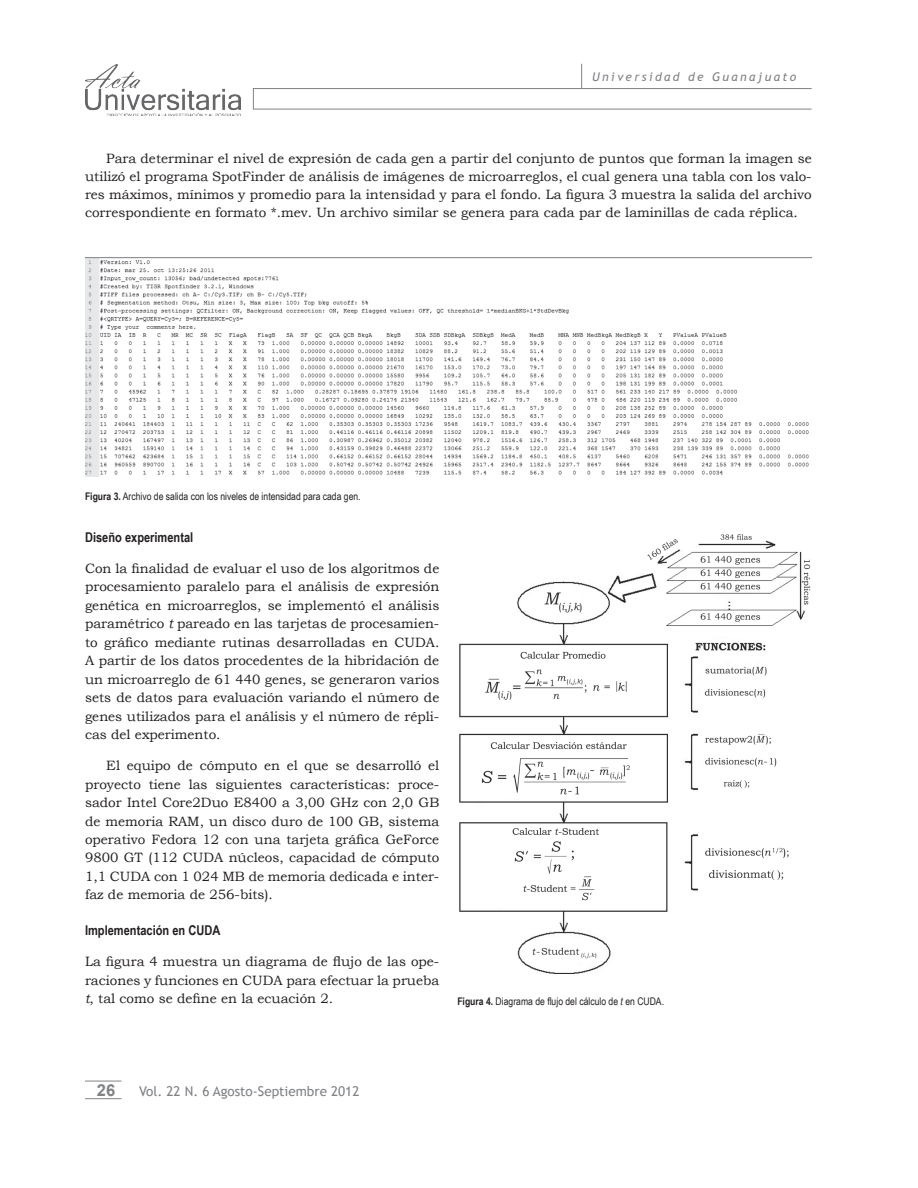
<style>
.page{position:relative;width:918px;height:1188px;background:#fff}
.page>*{position:absolute;margin:0;border:0;box-sizing:border-box;transform-origin:0 0}
.t1{font:700 16.5px "Arial";color:#808285}
.texto{font:13.5px/18.5px "Bookman Old Style";color:#231f20;text-align:justify}
.texto_2{font:13.5px/18.5px "Bookman Old Style";color:#231f20;text-align:justify}
.subtitulo_2{font:700 13.5px "Arial Narrow";color:#231f20}
.t2{font:13.5px "Trebuchet MS";color:#808285}
.t3{font:italic 12px "Trebuchet MS";letter-spacing:.2em;color:#808285}
.pie_de_nota{font:10.5px "Arial Narrow";color:#231f20}
.s1{font-weight:700}
.s2{font-style:italic}
</style>
<div class="page">
<div style="left:253px;top:88px;width:559px;height:21px;border:1px solid #808285"></div>
<svg style="left:581px;top:64px;width:1px;height:25px"></svg>
<hr style="left:85px;top:1081px;width:37px;height:1px;background:#808285">
<hr style="left:85px;top:1098px;width:37px;height:1px;background:#808285">
<img style="left:85px;top:65px;width:155px;height:51px">
<img style="left:85px;top:257px;width:727px;height:219px">
<img style="left:459px;top:534px;width:352px;height:439px">
<p class="t3" style="left:592px;top:70px;width:206px">Universidad de Guanajuato</p>
<p class="texto" style="left:85px;top:149px;width:728px;line-height:18px;text-indent:21px">Para determinar el nivel de expresión de cada gen a partir del conjunto de puntos que forman la imagen se utilizó el programa SpotFinder de análisis de imágenes de microarreglos, el cual genera una tabla con los valo&shy;res máximos, mínimos y promedio para la intensidad y para el fondo. La figura 3 muestra la salida del archivo correspondiente en formato *.mev. Un archivo similar se genera para cada par de laminillas de cada réplica.</p>
<p class="pie_de_nota" style="left:85px;top:488px;width:277px"><span class="s1">Figura 3.</span> Archivo de salida con los niveles de intensidad para cada gen.</p>
<p class="subtitulo_2" style="left:85px;top:527px;width:110px">Diseño experimental</p>
<p class="texto_2" style="left:85px;top:559px;width:356px">Con la finalidad de evaluar el uso de los algoritmos de procesamiento paralelo para el análisis de expresión genética en microarreglos, se implementó el análisis paramétrico <span class="s2">t</span> pareado en las tarjetas de procesamien&shy;to gráfico mediante rutinas desarrolladas en CUDA.<br>A partir de los datos procedentes de la hibridación de un microarreglo de 61 440 genes, se generaron varios sets de datos para evaluación variando el número de genes utilizados para el análisis y el número de répli&shy;cas del experimento.</p>
<p class="texto" style="left:85px;top:756px;width:356px;text-indent:21px">El equipo de cómputo en el que se desarrolló el proyecto tiene las siguientes características: proce&shy;sador Intel Core2Duo E8400 a 3,00 GHz con 2,0 GB de memoria RAM, un disco duro de 100 GB, sistema operativo Fedora 12 con una tarjeta gráfica GeForce 9800 GT (112 CUDA núcleos, capacidad de cómputo 1,1 CUDA con 1 024 MB de memoria dedicada e inter&shy;faz de memoria de 256-bits).</p>
<p class="subtitulo_2" style="left:85px;top:920px;width:137px">Implementación en CUDA</p>
<p class="texto_2" style="left:85px;top:952px;width:356px">La figura 4 muestra un diagrama de flujo de las ope&shy;raciones y funciones en CUDA para efectuar la prueba <span class="s2">t</span>, tal como se define en la ecuación 2.</p>
<p class="pie_de_nota" style="left:457px;top:993px;width:208px"><span class="s1">Figura 4.</span> Diagrama de flujo del cálculo de <span class="s2">t</span> en CUDA.</p>
<p class="t1" style="left:97px;top:1079px;width:20px">26</p>
<p class="t2" style="left:139px;top:1083px;width:222px">Vol. 22 N. 6 Agosto-Septiembre 2012</p>
</div>
